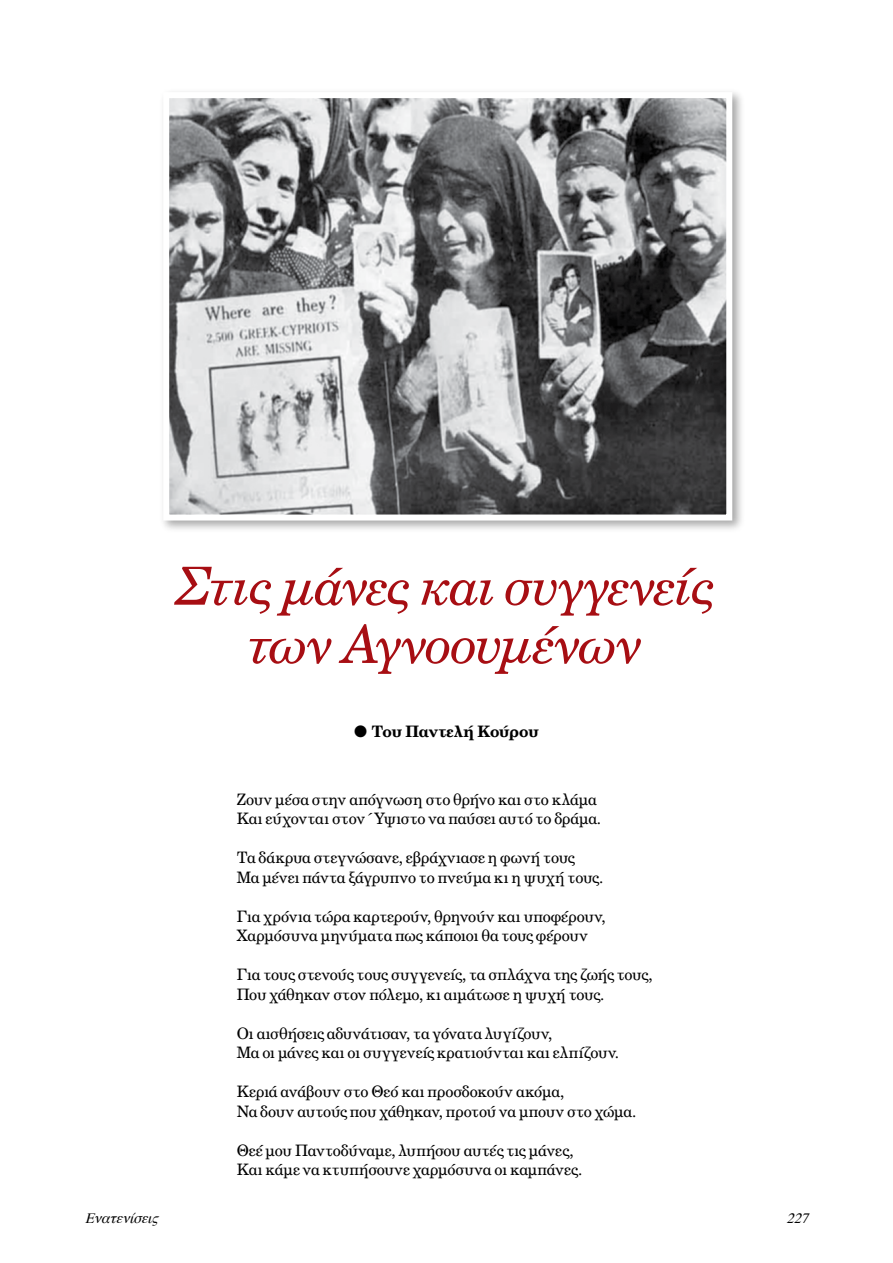
<style>
.page{position:relative;width:893px;height:1263px;background:#fff}
.page>*{position:absolute;margin:0;border:0;box-sizing:border-box;transform-origin:0 0}
.t1{font:52.5px/58.2px "UB Century Italic";letter-spacing:-.015em;color:#a70e13;text-align:center}
.t2{font:15.75px/19.5px "UB Century";letter-spacing:-.015em;color:#000}
.t3{font:15.75px "UB Century Bold";letter-spacing:-.01em;color:#000}
.t4{font:italic 14.25px "Times";color:#000}
</style>
<div class="page">
<div style="left:158px;top:87px;width:588px;height:447px;background:#000;opacity:.35"></div>
<img style="left:170px;top:99px;width:555px;height:414px">
<div style="left:163px;top:92px;width:569px;height:428px;border:6px solid #fff"></div>
<h1 class="t1" style="left:177px;top:556px;width:541px">Στις μάνες και συγγενείς των Αγνοουμένων</h1>
<p class="t3" style="left:354px;top:721px;width:186px">● Του Παντελή Κούρου</p>
<p class="t2" style="left:237px;top:789px;width:366px">Ζουν μέσα στην απόγνωση στο θρήνο και στο κλάμα<br>Και εύχονται στον Ύψιστο να παύσει αυτό το δράμα.</p>
<p class="t2" style="left:237px;top:848px;width:368px">Τα δάκρυα στεγνώσανε, εβράχνιασε η φωνή τους<br>Μα μένει πάντα ξάγρυπνο το πνεύμα κι η ψυχή τους.</p>
<p class="t2" style="left:237px;top:906px;width:370px">Για χρόνια τώρα καρτερούν, θρηνούν και υποφέρουν,<br>Χαρμόσυνα μηνύματα πως κάποιοι θα τους φέρουν</p>
<p class="t2" style="left:237px;top:965px;width:418px">Για τους στενούς τους συγγενείς, τα σπλάχνα της ζωής τους,<br>Που χάθηκαν στον πόλεμο, κι αιμάτωσε η ψυχή τους.</p>
<p class="t2" style="left:237px;top:1023px;width:384px">Οι αισθήσεις αδυνάτισαν, τα γόνατα λυγίζουν,<br>Μα οι μάνες και οι συγγενείς κρατιούνται και ελπίζουν.</p>
<p class="t2" style="left:237px;top:1082px;width:401px">Κεριά ανάβουν στο Θεό και προσδοκούν ακόμα,<br>Να δουν αυτούς που χάθηκαν, προτού να μπουν στο χώμα.</p>
<p class="t2" style="left:237px;top:1140px;width:347px">Θεέ μου Παντοδύναμε, λυπήσου αυτές τις μάνες,<br>Και κάμε να κτυπήσουνε χαρμόσυνα οι καμπάνες.</p>
<p class="t4" style="left:85px;top:1204px;width:81px">Eνατενίσεις</p>
<p class="t4" style="left:786px;top:1204px;width:29px">227</p>
</div>
